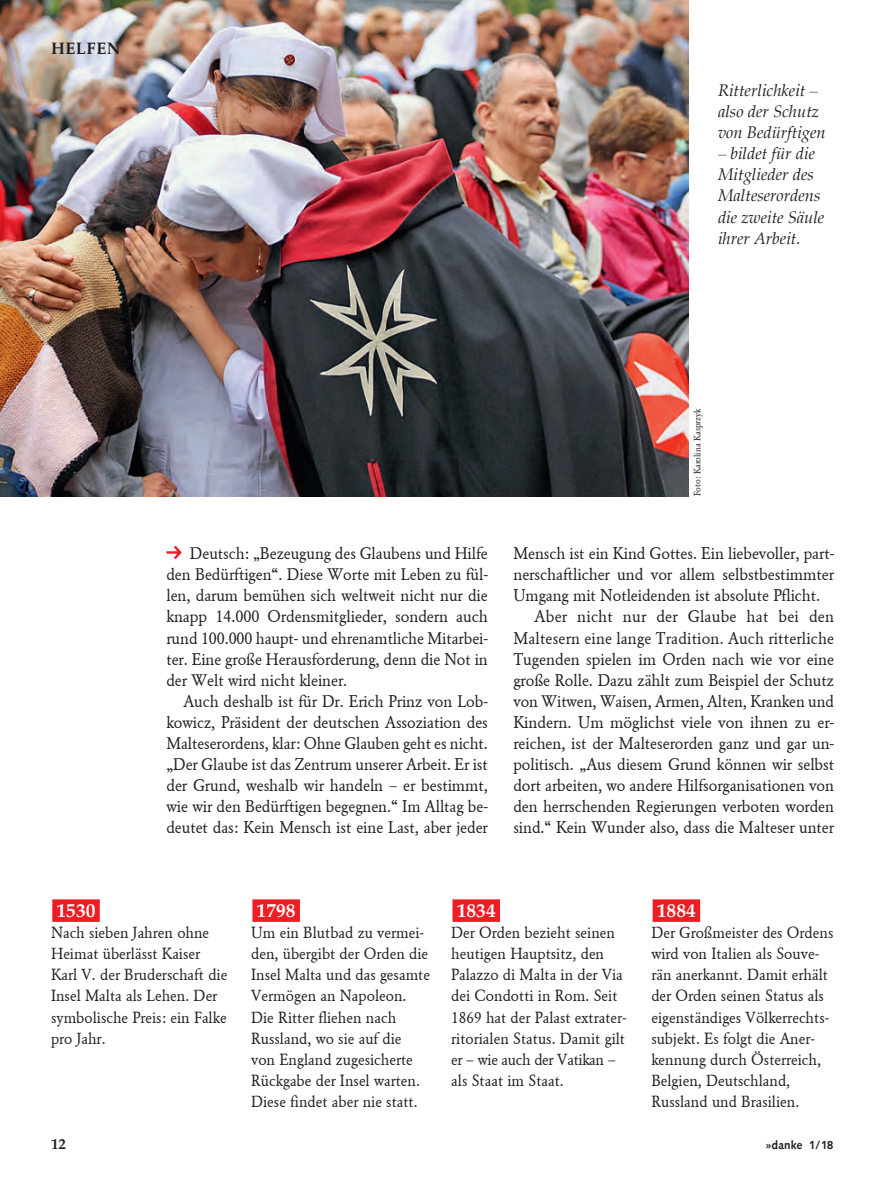
<style>
.page{position:relative;width:893px;height:1191px;background:#fff}
.page>*{position:absolute;margin:0;border:0;box-sizing:border-box;transform-origin:0 0}
.t1{font:700 19.5px "Palatino";color:#fff}
.t2{font:16.5px/21px "Malteser Garamond Standard";letter-spacing:-.005em;color:#231f20;text-align:justify}
.t3{font:italic 16.5px/21px "Palatino";color:#231f20}
.t4{font:700 16.5px "Palatino";letter-spacing:.03em;color:#231f20}
.t5{font:15.75px/21px "Malteser Garamond Standard";color:#231f20}
.t6{font:700 15px "Palatino";color:#231f20}
.t7{font:12px "Malteser Syntax";letter-spacing:.02em;color:#231f20}
.t8{font:9px "Malteser Garamond Standard";color:#231f20}
</style>
<div class="page">
<div style="left:52px;top:899px;width:48px;height:23px;background:#ee1d23"></div>
<div style="left:252px;top:899px;width:48px;height:23px;background:#ee1d23"></div>
<div style="left:452px;top:899px;width:48px;height:23px;background:#ee1d23"></div>
<div style="left:653px;top:899px;width:47px;height:23px;background:#ee1d23"></div>
<img style="left:0;top:0;width:689px;height:496px">
<svg style="left:166px;top:545px;width:16px;height:15px"></svg>
<p class="t4" style="left:51px;top:34px;width:71px">HELFEN</p>
<p class="t3" style="left:718px;top:80px;width:109px">Ritterlichkeit – also der Schutz von Bedürftigen</p>
<p class="t3" style="left:718px;top:143px;width:108px">– bildet für die<br>Mitglieder des<br>Malteserordens die zweite Säule ihrer Arbeit.</p>
<p class="t2" style="left:166px;top:543px;width:323px;text-indent:24px">Deutsch: „Bezeugung des Glaubens und Hilfe den Bedürftigen“. Diese Worte mit Leben zu fül&shy;len, darum bemühen sich weltweit nicht nur die knapp 14.000 Ordensmitglieder, sondern auch rund 100.000 haupt- und ehrenamtliche Mitarbei&shy;ter. Eine große Herausforderung, denn die Not in der Welt wird nicht kleiner.</p>
<p class="t2" style="left:166px;top:690px;width:323px;text-indent:17px">Auch deshalb ist für Dr. Erich Prinz von Lob&shy;kowicz, Präsident der deutschen Assoziation des Malteserordens, klar: Ohne Glauben geht es nicht. „Der Glaube ist das Zentrum unserer Arbeit. Er ist der Grund, weshalb wir handeln – er bestimmt, wie wir den Bedürftigen begegnen.“ Im Alltag be&shy;deutet das: Kein Mensch ist eine Last, aber jeder</p>
<p class="t8" style="left:692px;top:496px;width:89px;rotate:-90deg">Foto: Karolina Kasprzyk</p>
<p class="t2" style="left:513px;top:543px;width:322px">Mensch ist ein Kind Gottes. Ein liebevoller, part-</p>
<p class="t2" style="left:513px;top:564px;width:322px">nerschaftlicher und vor allem selbstbestimmter</p>
<p class="t2" style="left:513px;top:585px;width:308px">Umgang mit Notleidenden ist absolute Pflicht.</p>
<p class="t2" style="left:535px;top:606px;width:301px">Aber nicht nur der Glaube hat bei den</p>
<p class="t2" style="left:513px;top:627px;width:322px">Maltesern eine lange Tradition. Auch ritterliche</p>
<p class="t2" style="left:513px;top:648px;width:322px">Tugenden spielen im Orden nach wie vor eine</p>
<p class="t2" style="left:513px;top:669px;width:322px">große Rolle. Dazu zählt zum Beispiel der Schutz</p>
<p class="t2" style="left:513px;top:690px;width:322px">von Witwen, Waisen, Armen, Alten, Kranken und</p>
<p class="t2" style="left:513px;top:711px;width:322px">Kindern. Um möglichst viele von ihnen zu er-</p>
<p class="t2" style="left:513px;top:733px;width:322px">reichen, ist der Malteserorden ganz und gar un-</p>
<p class="t2" style="left:513px;top:754px;width:322px">politisch. „Aus diesem Grund können wir selbst</p>
<p class="t2" style="left:513px;top:775px;width:322px">dort arbeiten, wo andere Hilfsorganisationen von</p>
<p class="t2" style="left:513px;top:796px;width:322px">den herrschenden Regierungen verboten worden</p>
<p class="t2" style="left:513px;top:817px;width:322px">sind.“ Kein Wunder also, dass die Malteser unter</p>
<p class="t1" style="left:57px;top:894px;width:40px">1530</p>
<p class="t5" style="left:51px;top:922px;width:178px">Nach sieben Jahren ohne<br>Heimat überlässt Kaiser<br>Karl V. der Bruderschaft die<br>Insel Malta als Lehen. Der symbolische Preis: ein Falke pro Jahr.</p>
<p class="t1" style="left:257px;top:894px;width:40px">1798</p>
<p class="t5" style="left:251px;top:922px;width:180px">Um ein Blutbad zu vermei&shy;den, übergibt der Orden die<br>Insel Malta und das gesamte<br>Vermögen an Napoleon.<br>Die Ritter fliehen nach<br>Russland, wo sie auf die<br>von England zugesicherte<br>Rückgabe der Insel warten.<br>Diese findet aber nie statt.</p>
<p class="t1" style="left:457px;top:894px;width:40px">1834</p>
<p class="t5" style="left:451px;top:922px;width:177px">Der Orden bezieht seinen heutigen Hauptsitz, den<br>Palazzo di Malta in der Via dei Condotti in Rom. Seit<br>1869 hat der Palast extrater&shy;ritorialen Status. Damit gilt er – wie auch der Vatikan – als Staat im Staat.</p>
<p class="t1" style="left:657px;top:894px;width:40px">1884</p>
<p class="t5" style="left:651px;top:922px;width:184px">Der Großmeister des Ordens wird von Italien als Souve&shy;rän anerkannt. Damit erhält der Orden seinen Status als eigenständiges Völkerrechts&shy;subjekt. Es folgt die Aner&shy;kennung durch Österreich,<br>Belgien, Deutschland,<br>Russland und Brasilien.</p>
<p class="t6" style="left:51px;top:1131px;width:16px">12</p>
<p class="t7" style="left:766px;top:1138px;width:69px">»danke 1/18</p>
</div>
